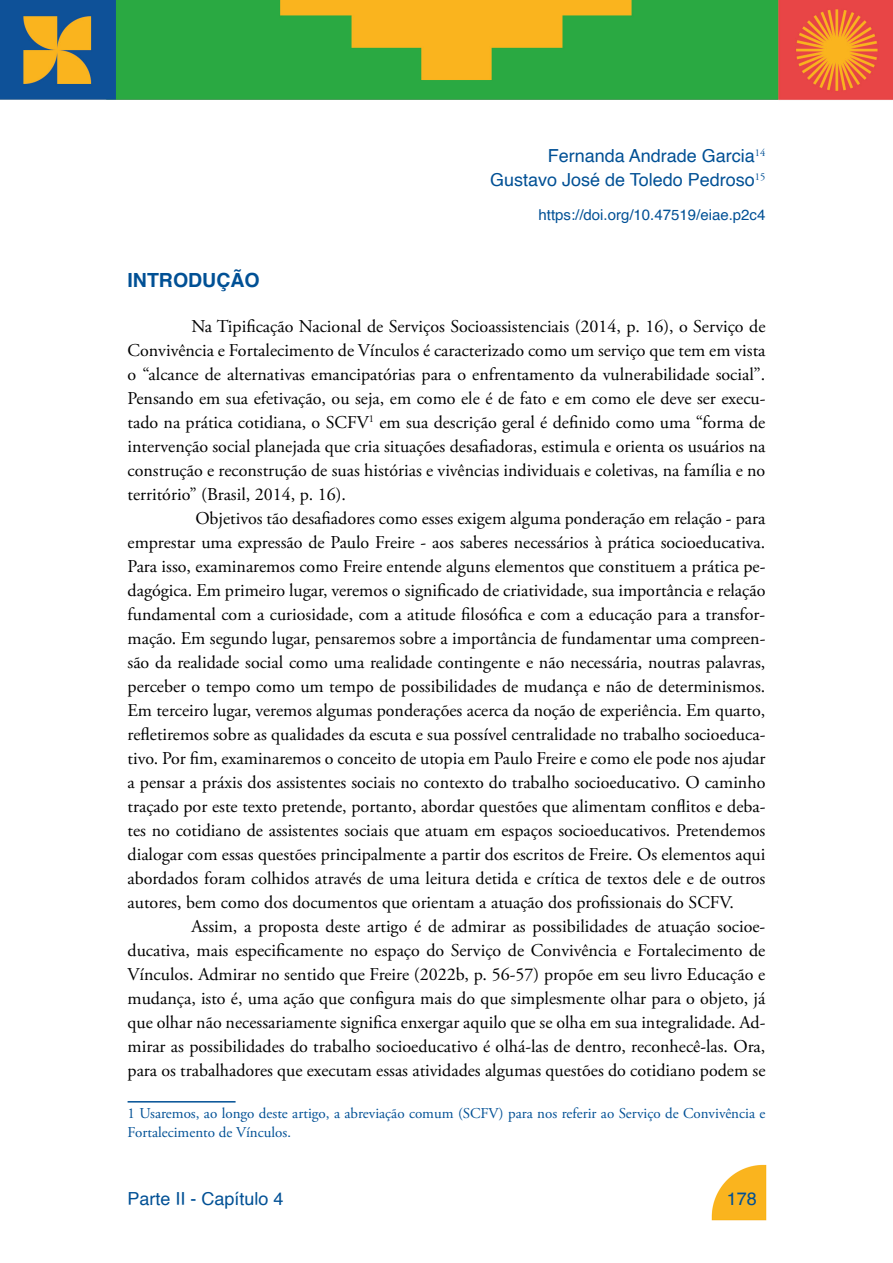
<style>
.page{position:relative;width:893px;height:1263px;background:#fff}
.page>*{position:absolute;margin:0;border:0;box-sizing:border-box;transform-origin:0 0}
.t1{font:700 19.5px "Helvetica";color:#005095}
.t2{font:18px/24px "Adobe Garamond Pro";color:#000;text-align:justify}
.t3{font:18px/24px "Helvetica";color:#005095;text-align:right}
.t4{font:15px/18.3px "Adobe Garamond Pro";color:#005095}
.t5{font:15px "Helvetica";color:#005095}
.s1{font-family:"Arial"}
</style>
<div class="page">
<img style="left:711px;top:1164px;width:56px;height:57px">
<img style="left:0;top:0;width:893px;height:100px">
<hr style="left:128px;top:1101px;width:108px;height:1px;background:#005095">
<p class="t3" style="left:490px;top:145px;width:277px">Fernanda Andrade Garcia<sup>14<br></sup>Gustavo José de Toledo Pedroso<sup>15</sup></p>
<p class="t5" style="left:539px;top:203px;width:228px">https://doi.org/10.47519/eiae.p2c4</p>
<p class="t1" style="left:128px;top:264px;width:134px">INTRODUÇÃO</p>
<p class="t2" style="left:128px;top:315px;width:639px;text-indent:64px">Na Tipificação Nacional de Serviços Socioassistenciais (2014, p. 16), o Serviço de Convivência e Fortalecimento de Vínculos é caracterizado como um serviço que tem em vista o “alcance de alternativas emancipatórias para o enfrentamento da vulnerabilidade social”.<br>Pensando em sua efetivação, ou seja, em como ele é de fato e em como ele deve ser execu&shy;tado na prática cotidiana, o SCFV<sup>1</sup> em sua descrição geral é definido como uma “forma de intervenção social planejada que cria situações desafiadoras, estimula e orienta os usuários na construção e reconstrução de suas histórias e vivências individuais e coletivas, na família e no território” (Brasil, 2014, p. 16).</p>
<p class="t2" style="left:128px;top:507px;width:639px;text-indent:68px">Objetivos tão desafiadores como esses exigem alguma ponderação em relação - para emprestar uma expressão de Paulo Freire - aos saberes necessários à prática socioeducativa.<br>Para isso, examinaremos como Freire entende alguns elementos que constituem a prática pe&shy;dagógica. Em primeiro lugar, veremos o significado de criatividade, sua importância e relação fundamental com a curiosidade, com a atitude filosófica e com a educação para a transfor&shy;mação. Em segundo lugar, pensaremos sobre a importância de fundamentar uma compreen&shy;são da realidade social como uma realidade contingente e não necessária, noutras palavras, perceber o tempo como um tempo de possibilidades de mudança e não de determinismos.<br>Em terceiro lugar, veremos algumas ponderações acerca da noção de experiência. Em quarto, refletiremos sobre as qualidades da escuta e sua possível centralidade no trabalho socioeduca&shy;tivo. Por fim, examinaremos o conceito de utopia em Paulo Freire e como ele pode nos ajudar a pensar a práxis dos assistentes sociais no contexto do trabalho socioeducativo. O caminho traçado por este texto pretende, portanto, abordar questões que alimentam conflitos e deba&shy;tes no cotidiano de assistentes sociais que atuam em espaços socioeducativos. Pretendemos dialogar com essas questões principalmente a partir dos escritos de Freire. Os elementos aqui abordados foram colhidos através de uma leitura detida e crítica de textos dele e de outros autores, bem como dos documentos que orientam a atuação dos profissionais do SCFV.</p>
<p class="t2" style="left:128px;top:915px;width:639px;text-indent:64px">Assim, a proposta deste artigo é de admirar as possibilidades de atuação socioe&shy;ducativa, mais especificamente no espaço do Serviço de Convivência e Fortalecimento de Vínculos. Admirar no sentido que Freire (2022b, p. 56-57) propõe em seu livro Educação e mudança, isto é, uma ação que configura mais do que simplesmente olhar para o objeto, já que olhar não necessariamente significa enxergar aquilo que se olha em sua integralidade. Ad&shy;mirar as possibilidades do trabalho socioeducativo é olhá-las de dentro, reconhecê-las. Ora, para os trabalhadores que executam essas atividades algumas questões do cotidiano podem se</p>
<p class="t4" style="left:128px;top:1105px;width:639px">1 Usaremos, ao longo deste artigo, a abreviação comum (SCFV) para nos referir ao Serviço de Convivência e<br>Fortalecimento de Vínculos<span class="s1">.</span></p>
<p class="t3" style="left:128px;top:1187px;width:158px">Parte II - Capítulo 4</p>
<p class="t3" style="left:727px;top:1187px;width:32px">178</p>
</div>
